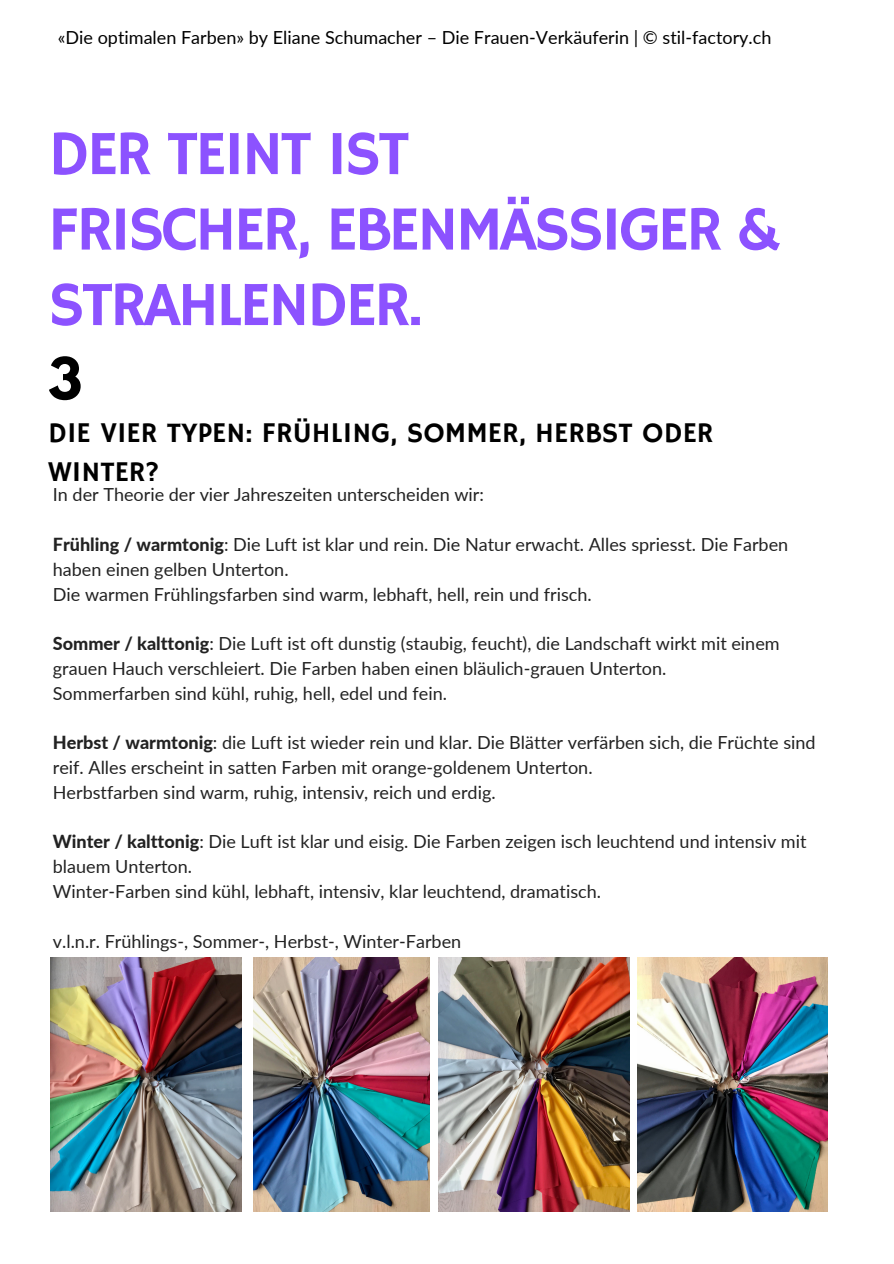
<style>
.page{position:relative;width:894px;height:1264px;background:#fff}
.page>*{position:absolute;margin:0;border:0;box-sizing:border-box;transform-origin:0 0}
.t1{font:63px/75.4px "Hammersmith One";letter-spacing:-.05em;color:#8c52ff}
.t2{font:700 51.45px "League Spartan";color:#000}
.t3{font:28.5px/39.5px "Hammersmith One";color:#000}
.t4{font:18px/24.8px "Lato";color:#222}
.t5{font:18px "Lato";color:#000}
.s1{font-weight:800}
</style>
<div class="page">
<img style="left:51px;top:957px;width:190px;height:253px">
<img style="left:253px;top:957px;width:176px;height:253px">
<img style="left:438px;top:957px;width:191px;height:253px">
<img style="left:637px;top:957px;width:190px;height:253px">
<p class="t5" style="left:58px;top:26px;width:715px">«Die optimalen Farben» by Eliane Schumacher – Die Frauen-Verkäuferin | © stil-factory.ch</p>
<p class="t1" style="left:48px;top:119px;width:363px">DER TEINT IST</p>
<p class="t1" style="left:48px;top:194px;width:732px">FRISCHER, EBENMÄSSIGER &amp;<br>STRAHLENDER.</p>
<p class="t2" style="left:48px;top:353px;width:36px">3</p>
<p class="t3" style="left:48px;top:414px;width:666px">DIE VIER TYPEN: FRÜHLING, SOMMER, HERBST ODER<br>WINTER?</p>
<p class="t4" style="left:53px;top:482px;width:432px">In der Theorie der vier Jahreszeiten unterscheiden wir:</p>
<p class="t4" style="left:53px;top:531px;width:736px"><span class="s1">Frühling / warmtonig</span>: Die Luft ist klar und rein. Die Natur erwacht. Alles spriesst. Die Farben haben einen gelben Unterton.</p>
<p class="t4" style="left:53px;top:581px;width:540px">Die warmen Frühlingsfarben sind warm, lebhaft, hell, rein und frisch.</p>
<p class="t4" style="left:53px;top:631px;width:728px"><span class="s1">Sommer / kalttonig</span>: Die Luft ist oft dunstig (staubig, feucht), die Landschaft wirkt mit einem grauen Hauch verschleiert. Die Farben haben einen bläulich-grauen Unterton.</p>
<p class="t4" style="left:53px;top:680px;width:395px">Sommerfarben sind kühl, ruhig, hell, edel und fein.</p>
<p class="t4" style="left:53px;top:730px;width:764px"><span class="s1">Herbst / warmtonig</span>: die Luft ist wieder rein und klar. Die Blätter verfärben sich, die Früchte sind reif. Alles erscheint in satten Farben mit orange-goldenem Unterton.</p>
<p class="t4" style="left:53px;top:779px;width:444px">Herbstfarben sind warm, ruhig, intensiv, reich und erdig.</p>
<p class="t4" style="left:53px;top:829px;width:755px"><span class="s1">Winter / kalttonig</span>: Die Luft ist klar und eisig. Die Farben zeigen isch leuchtend und intensiv mit blauem Unterton.</p>
<p class="t4" style="left:53px;top:878px;width:549px">Winter-Farben sind kühl, lebhaft, intensiv, klar leuchtend, dramatisch.</p>
<p class="t4" style="left:53px;top:928px;width:410px">v.l.n.r. Frühlings-, Sommer-, Herbst-, Winter-Farben</p>
</div>
